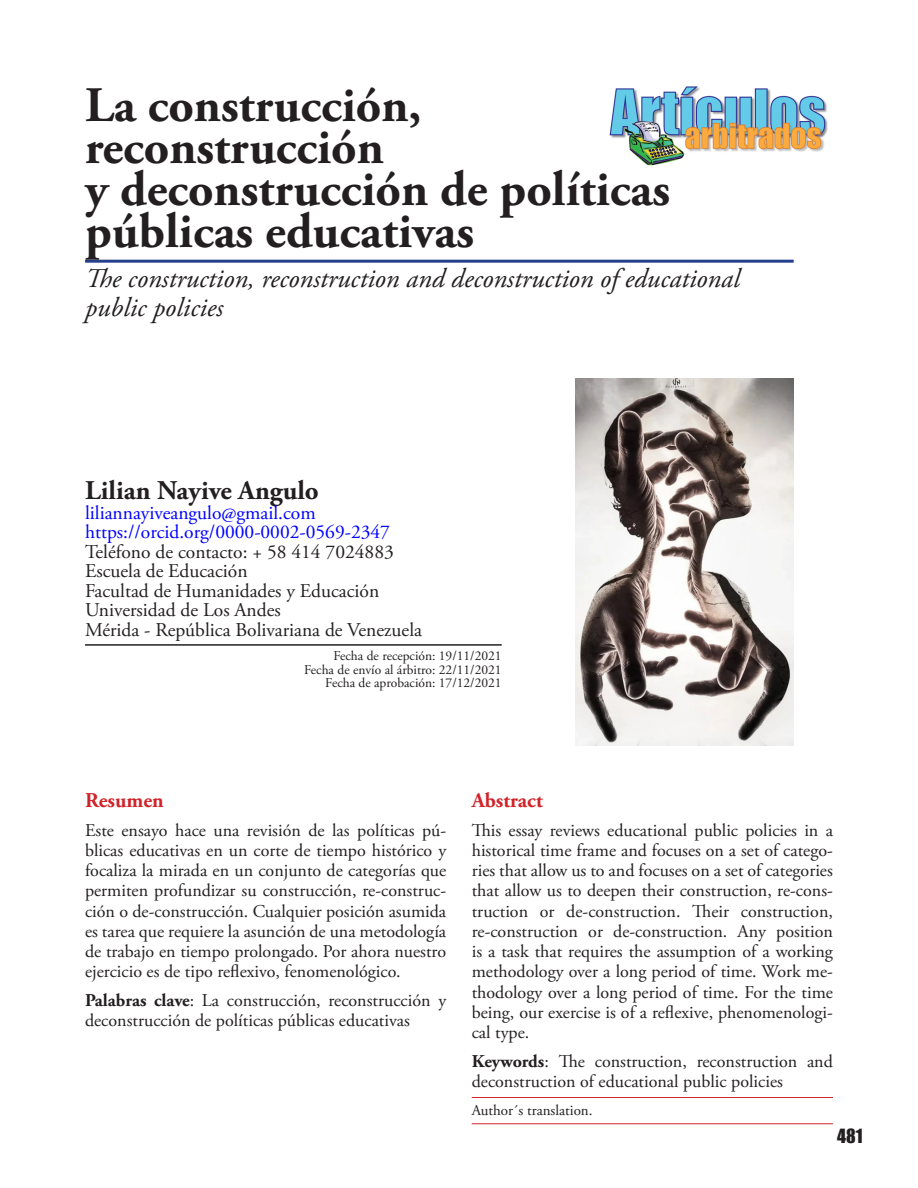
<style>
.page{position:relative;width:918px;height:1188px;background:#fff}
.page>*{position:absolute;margin:0;border:0;box-sizing:border-box;transform-origin:0 0}
.TITULO_ART_Sin{font:700 49.5px "Adobe Garamond Pro";color:#231f20}
.TITULO_ART_Con{font:700 49.5px "Adobe Garamond Pro";color:#231f20}
.Titulo_Ingles{font:italic 27px/28.5px "Adobe Garamond Pro";color:#231f20}
.Autores{font:700 27px "Adobe Garamond Pro";color:#231f20}
.Resum_Abstra{font:700 21px "Adobe Garamond Pro";color:#d1232a}
.Correo_Univer{font:19.5px "Adobe Garamond Pro";color:#231f20}
.Correo_Univer-2{font:19.5px "Adobe Garamond Pro";color:#00f}
.Correo_Univer_-_con{font:19.5px "Adobe Garamond Pro";color:#231f20}
.t1{font:18px/20.2px "Adobe Garamond Pro";color:#231f20;text-align:justify}
.t2{font:18px "Impact";color:#231f20}
.Creditos{font:15px "Adobe Garamond Pro";color:#231f20}
.Fecha_Recibido{font:13.5px "Adobe Garamond Pro";color:#231f20}
.s1{font-weight:700}
</style>
<div class="page">
<img style="left:609px;top:87px;width:218px;height:79px">
<hr style="left:85px;top:260px;width:709px;height:3px;background:#253f8e">
<hr style="left:85px;top:644px;width:417px;height:2px;background:#231f20">
<hr style="left:472px;top:1097px;width:361px;height:1px;background:#d1232a">
<hr style="left:472px;top:1123px;width:361px;height:1px;background:#d1232a">
<img style="left:576px;top:378px;width:218px;height:367px">
<p class="TITULO_ART_Sin" style="left:85px;top:76px;width:338px">La construcción,</p>
<p class="TITULO_ART_Sin" style="left:85px;top:118px;width:301px">reconstrucción</p>
<p class="TITULO_ART_Sin" style="left:85px;top:160px;width:587px">y deconstrucción de políticas</p>
<p class="TITULO_ART_Con" style="left:85px;top:202px;width:391px">públicas educativas</p>
<p class="Titulo_Ingles" style="left:85px;top:265px;width:656px">The construction, reconstruction and deconstruction of educational public policies</p>
<p class="Autores" style="left:85px;top:475px;width:235px">Lilian Nayive Angulo</p>
<p class="Correo_Univer-2" style="left:85px;top:501px;width:232px">liliannayiveangulo@gmail.com</p>
<p class="Correo_Univer-2" style="left:85px;top:520px;width:307px">https://orcid.org/0000-0002-0569-2347</p>
<p class="Correo_Univer" style="left:85px;top:540px;width:310px">Teléfono de contacto: + 58 414 7024883</p>
<p class="Correo_Univer" style="left:85px;top:559px;width:164px">Escuela de Educación</p>
<p class="Correo_Univer" style="left:85px;top:579px;width:296px">Facultad de Humanidades y Educación</p>
<p class="Correo_Univer" style="left:85px;top:598px;width:197px">Universidad de Los Andes</p>
<p class="Correo_Univer_-_con" style="left:85px;top:618px;width:338px">Mérida - República Bolivariana de Venezuela</p>
<p class="Fecha_Recibido" style="left:333px;top:648px;width:170px">Fecha de recepción: 19/11/2021</p>
<p class="Fecha_Recibido" style="left:304px;top:661px;width:199px">Fecha de envío al árbitro: 22/11/2021</p>
<p class="Fecha_Recibido" style="left:325px;top:675px;width:178px">Fecha de aprobación: 17/12/2021</p>
<p class="Resum_Abstra" style="left:85px;top:788px;width:80px">Resumen</p>
<p class="t1" style="left:85px;top:820px;width:363px">Este ensayo hace una revisión de las políticas pú&shy;blicas educativas en un corte de tiempo histórico y focaliza la mirada en un conjunto de categorías que permiten profundizar su construcción, re-construc&shy;ción o de-construcción. Cualquier posición asumida es tarea que requiere la asunción de una metodología de trabajo en tiempo prolongado. Por ahora nuestro ejercicio es de tipo reflexivo, fenomenológico.</p>
<p class="t1" style="left:85px;top:991px;width:363px"><span class="s1">Palabras clave</span>: La construcción, reconstrucción y deconstrucción de políticas públicas educativas</p>
<p class="Resum_Abstra" style="left:472px;top:788px;width:73px">Abstract</p>
<p class="t1" style="left:472px;top:820px;width:363px">This essay reviews educational public policies in a historical time frame and focuses on a set of catego&shy;ries that allow us to and focuses on a set of categories that allow us to deepen their construction, re-cons&shy;truction or de-construction. Their construction, re-construction or de-construction. Any position is a task that requires the assumption of a working methodology over a long period of time. Work me&shy;thodology over a long period of time. For the time being, our exercise is of a reflexive, phenomenologi&shy;cal type.</p>
<p class="t1" style="left:472px;top:1052px;width:363px"><span class="s1">Keywords</span>: The construction, reconstruction and deconstruction of educational public policies</p>
<p class="Creditos" style="left:472px;top:1101px;width:122px">Author´s translation.</p>
<p class="t2" style="left:837px;top:1122px;width:27px">481</p>
</div>
